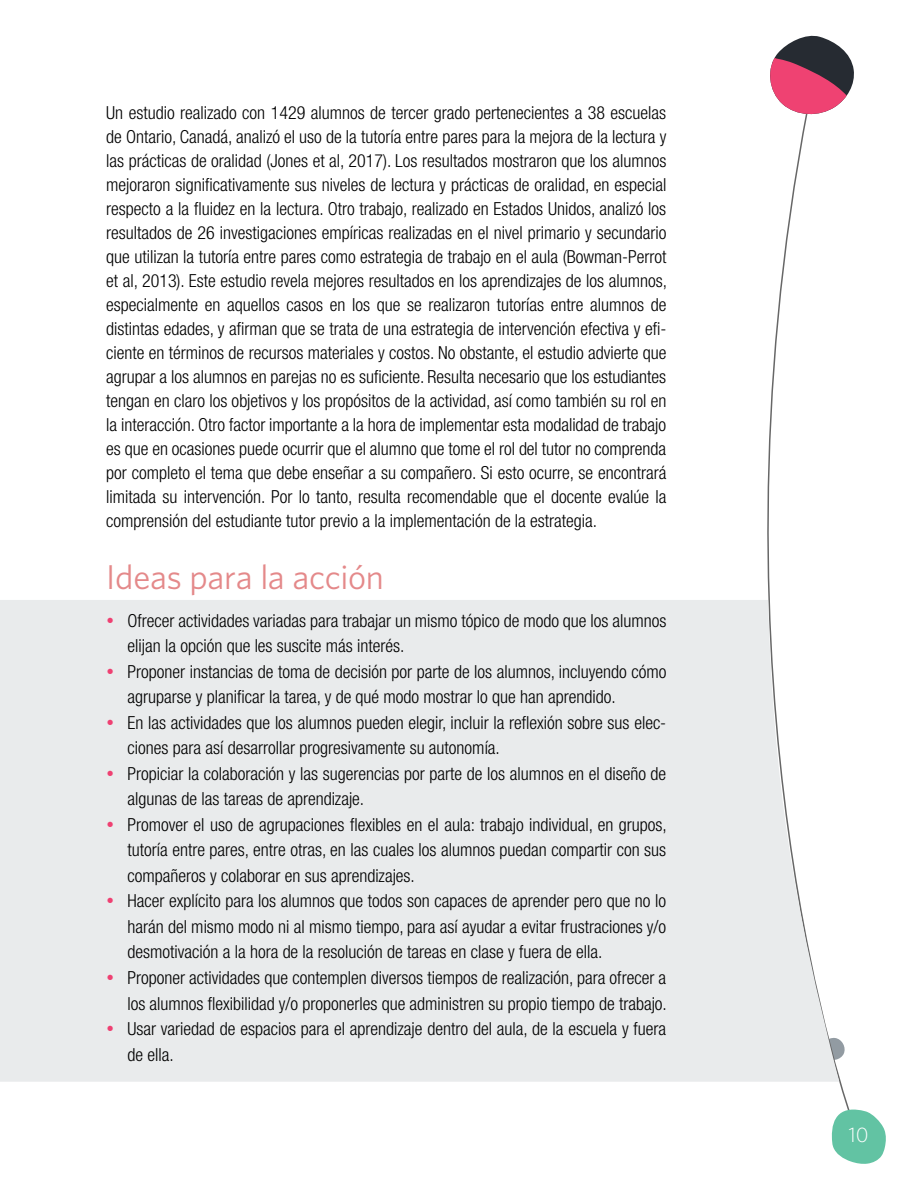
<style>
.page{position:relative;width:918px;height:1188px;background:#fff}
.page>*{position:absolute;margin:0;border:0;box-sizing:border-box;transform-origin:0 0}
.t1{font:34.5px "Whitney";letter-spacing:-.01em;color:#e4898a}
.t2{font:300 21px "Whitney";color:#fff}
.t3{font:300 condensed 18px/24px "Helvetica Neue LT Std";color:#000}
.s1{color:#ef4072}
</style>
<div class="page">
<svg style="left:767px;top:117px;width:81px;height:988px"></svg>
<svg style="left:770px;top:35px;width:84px;height:82px"></svg>
<svg style="left:831px;top:1105px;width:55px;height:59px"></svg>
<div style="left:0;top:600px;width:839px;height:482px;background:#e9ebec"></div>
<p class="t3" style="left:106px;top:101px;width:562px;text-align:justify">Un estudio realizado con 1429 alumnos de tercer grado pertenecientes a 38 escuelas de Ontario, Canadá, analizó el uso de la tutoría entre pares para la mejora de la lectura y las prácticas de oralidad (Jones et al, 2017). Los resultados mostraron que los alumnos mejoraron significativamente sus niveles de lectura y prácticas de oralidad, en especial respecto a la fluidez en la lectura. Otro trabajo, realizado en Estados Unidos, analizó los resultados de 26 investigaciones empíricas realizadas en el nivel primario y secundario que utilizan la tutoría entre pares como estrategia de trabajo en el aula (Bowman-Perrot et al, 2013). Este estudio revela mejores resultados en los aprendizajes de los alumnos, especialmente en aquellos casos en los que se realizaron tutorías entre alumnos de distintas edades, y afirman que se trata de una estrategia de intervención efectiva y efi&shy;ciente en términos de recursos materiales y costos. No obstante, el estudio advierte que agrupar a los alumnos en parejas no es suficiente. Resulta necesario que los estudiantes tengan en claro los objetivos y los propósitos de la actividad, así como también su rol en la interacción. Otro factor importante a la hora de implementar esta modalidad de trabajo es que en ocasiones puede ocurrir que el alumno que tome el rol del tutor no comprenda por completo el tema que debe enseñar a su compañero. Si esto ocurre, se encontrará limitada su intervención. Por lo tanto, resulta recomendable que el docente evalúe la comprensión del estudiante tutor previo a la implementación de la estrategia.</p>
<h1 class="t1" style="left:106px;top:556px;width:279px">Ideas para la acción</h1>
<p class="t3" style="left:128px;top:608px;width:540px;line-height:25.5px;text-indent:-21px"><span class="s1">•</span> Ofrecer actividades variadas para trabajar un mismo tópico de modo que los alumnos elijan la opción que les suscite más interés.</p>
<p class="t3" style="left:128px;top:659px;width:540px;line-height:25.5px;text-indent:-21px"><span class="s1">•</span> Proponer instancias de toma de decisión por parte de los alumnos, incluyendo cómo agruparse y planificar la tarea, y de qué modo mostrar lo que han aprendido.</p>
<p class="t3" style="left:128px;top:710px;width:540px;line-height:25.5px;text-indent:-21px"><span class="s1">•</span> En las actividades que los alumnos pueden elegir, incluir la reflexión sobre sus elec&shy;ciones para así desarrollar progresivamente su autonomía.</p>
<p class="t3" style="left:127px;top:761px;width:540px;line-height:25.5px;text-indent:-21px"><span class="s1">•</span> Propiciar la colaboración y las sugerencias por parte de los alumnos en el diseño de algunas de las tareas de aprendizaje.</p>
<p class="t3" style="left:127px;top:812px;width:541px;line-height:25.5px;text-align:justify;text-indent:-21px"><span class="s1">•</span> Promover el uso de agrupaciones flexibles en el aula: trabajo individual, en grupos, tutoría entre pares, entre otras, en las cuales los alumnos puedan compartir con sus compañeros y colaborar en sus aprendizajes.</p>
<p class="t3" style="left:127px;top:888px;width:540px;line-height:25.5px;text-align:justify;text-indent:-21px"><span class="s1">•</span> Hacer explícito para los alumnos que todos son capaces de aprender pero que no lo harán del mismo modo ni al mismo tiempo, para así ayudar a evitar frustraciones y/o desmotivación a la hora de la resolución de tareas en clase y fuera de ella.</p>
<p class="t3" style="left:106px;top:965px;width:562px;line-height:25.5px;text-align:right"><span class="s1">•</span> Proponer actividades que contemplen diversos tiempos de realización, para ofrecer a los alumnos flexibilidad y/o proponerles que administren su propio tiempo de trabajo.</p>
<p class="t3" style="left:127px;top:1016px;width:540px;line-height:25.5px;text-indent:-21px"><span class="s1">•</span> Usar variedad de espacios para el aprendizaje dentro del aula, de la escuela y fuera de ella.</p>
<p class="t2" style="left:849px;top:1122px;width:22px">10</p>
</div>
